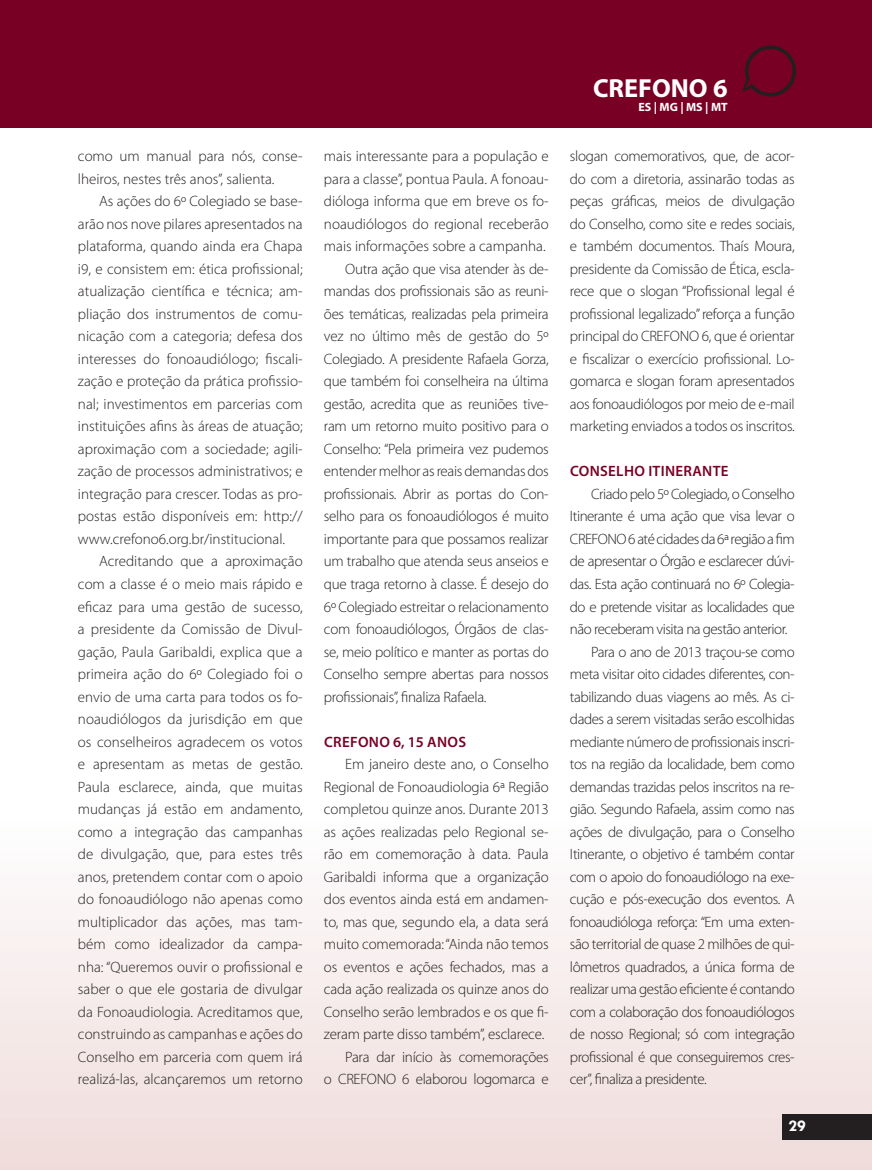
<style>
.page{position:relative;width:872px;height:1170px;background:#fff}
.page>*{position:absolute;margin:0;border:0;box-sizing:border-box;transform-origin:0 0}
.t1{font:700 26.25px "Myriad Pro";color:#fff}
.t2{font:700 16.5px "Tw Cen";color:#fff}
.t3{font:300 15px/22.5px "Myriad Pro";letter-spacing:-.02em;color:#231f20;text-align:justify}
.t4{font:300 15px/22.5px "Myriad Pro";color:#231f20}
.t5{font:600 15px "Myriad Pro";letter-spacing:.02em;color:#790025}
.t6{font:700 12px "Myriad Pro";color:#fff}
</style>
<div class="page">
<div style="left:0;top:765px;width:872px;height:404px;background:linear-gradient(to bottom,#fff,#efdcdb)"></div>
<div style="left:782px;top:1114px;width:90px;height:25px;background:#231f20"></div>
<div style="left:0;top:0;width:872px;height:127px;background:#790025"></div>
<svg style="left:742px;top:45px;width:54px;height:52px"></svg>
<p class="t4" style="left:78px;top:145px;width:226px">como um manual para nós, conse&shy;lheiros, nestes três anos”, salienta.</p>
<p class="t3" style="left:78px;top:190px;width:226px;text-indent:21px">As ações do 6º Colegiado se base&shy;arão nos nove pilares apresentados na plataforma, quando ainda era Chapa i9, e consistem em: ética profissional; atualização científica e técnica; am&shy;pliação dos instrumentos de comu&shy;nicação com a categoria; defesa dos interesses do fonoaudiólogo; fiscali&shy;zação e proteção da prática profissio&shy;nal; investimentos em parcerias com instituições afins às áreas de atuação; aproximação com a sociedade; agili&shy;zação de processos administrativos; e integração para crescer. Todas as pro&shy;postas estão disponíveis em: http:// www.crefono6.org.br/institucional.</p>
<p class="t3" style="left:78px;top:550px;width:226px;text-indent:21px">Acreditando que a aproximação com a classe é o meio mais rápido e eficaz para uma gestão de sucesso, a presidente da Comissão de Divul&shy;gação, Paula Garibaldi, explica que a primeira ação do 6º Colegiado foi o envio de uma carta para todos os fo&shy;noaudiólogos da jurisdição em que os conselheiros agradecem os votos e apresentam as metas de gestão.<br>Paula esclarece, ainda, que muitas mudanças já estão em andamento, como a integração das campanhas de divulgação, que, para estes três anos, pretendem contar com o apoio do fonoaudiólogo não apenas como multiplicador das ações, mas tam&shy;bém como idealizador da campa&shy;nha: “Queremos ouvir o profissional e saber o que ele gostaria de divulgar da Fonoaudiologia. Acreditamos que, construindo as campanhas e ações do Conselho em parceria com quem irá realizá-las, alcançaremos um retorno</p>
<p class="t4" style="left:324px;top:145px;width:226px">mais interessante para a população e</p>
<p class="t4" style="left:324px;top:168px;width:226px">para a classe”, pontua Paula. A fonoau-</p>
<p class="t4" style="left:324px;top:190px;width:226px">dióloga informa que em breve os fo-</p>
<p class="t4" style="left:324px;top:213px;width:226px">noaudiólogos do regional receberão</p>
<p class="t4" style="left:324px;top:235px;width:223px">mais informações sobre a campanha.</p>
<p class="t3" style="left:345px;top:258px;width:205px">Outra ação que visa atender às de-</p>
<p class="t3" style="left:324px;top:280px;width:226px">mandas dos profissionais são as reuni-</p>
<p class="t3" style="left:324px;top:303px;width:226px">ões temáticas, realizadas pela primeira</p>
<p class="t3" style="left:324px;top:325px;width:226px">vez no último mês de gestão do 5º</p>
<p class="t3" style="left:324px;top:348px;width:226px">Colegiado. A presidente Rafaela Gorza,</p>
<p class="t3" style="left:324px;top:370px;width:226px">que também foi conselheira na última</p>
<p class="t3" style="left:324px;top:393px;width:226px">gestão, acredita que as reuniões tive-</p>
<p class="t3" style="left:324px;top:415px;width:226px">ram um retorno muito positivo para o</p>
<p class="t3" style="left:324px;top:438px;width:226px">Conselho: “Pela primeira vez pudemos</p>
<p class="t3" style="left:324px;top:460px;width:226px">entender melhor as reais demandas dos</p>
<p class="t3" style="left:324px;top:483px;width:226px">profissionais. Abrir as portas do Con-</p>
<p class="t3" style="left:324px;top:505px;width:226px">selho para os fonoaudiólogos é muito</p>
<p class="t3" style="left:324px;top:528px;width:226px">importante para que possamos realizar</p>
<p class="t3" style="left:324px;top:550px;width:226px">um trabalho que atenda seus anseios e</p>
<p class="t3" style="left:324px;top:573px;width:226px">que traga retorno à classe. É desejo do</p>
<p class="t3" style="left:324px;top:595px;width:226px">6º Colegiado estreitar o relacionamento</p>
<p class="t3" style="left:324px;top:618px;width:226px">com fonoaudiólogos, Órgãos de clas-</p>
<p class="t3" style="left:324px;top:640px;width:226px">se, meio político e manter as portas do</p>
<p class="t3" style="left:324px;top:663px;width:226px">Conselho sempre abertas para nossos</p>
<p class="t3" style="left:324px;top:685px;width:164px">profissionais”, finaliza Rafaela.</p>
<p class="t5" style="left:324px;top:732px;width:143px">CREFONO 6, 15 ANOS</p>
<p class="t3" style="left:324px;top:753px;width:226px;text-align:right">Em janeiro deste ano, o Conselho Regional de Fonoaudiologia 6ª Região completou quinze anos. Durante 2013 as ações realizadas pelo Regional se&shy;rão em comemoração à data. Paula Garibaldi informa que a organização dos eventos ainda está em andamen&shy;to, mas que, segundo ela, a data será muito comemorada: “Ainda não temos os eventos e ações fechados, mas a cada ação realizada os quinze anos do Conselho serão lembrados e os que fi&shy;zeram parte disso também”, esclarece.<br>Para dar início às comemorações<br>o CREFONO 6 elaborou logomarca e</p>
<h1 class="t1" style="left:593px;top:71px;width:136px">CREFONO 6</h1>
<p class="t6" style="left:638px;top:99px;width:91px">ES | MG | MS | MT</p>
<p class="t3" style="left:570px;top:145px;width:226px">slogan comemorativos, que, de acor&shy;do com a diretoria, assinarão todas as peças gráficas, meios de divulgação do Conselho, como site e redes sociais, e também documentos. Thaís Moura, presidente da Comissão de Ética, escla&shy;rece que o slogan “Profissional legal é profissional legalizado” reforça a função principal do CREFONO 6, que é orientar e fiscalizar o exercício profissional. Lo&shy;gomarca e slogan foram apresentados aos fonoaudiólogos por meio de e-mail marketing enviados a todos os inscritos.</p>
<p class="t5" style="left:570px;top:462px;width:160px">CONSELHO ITINERANTE</p>
<p class="t3" style="left:591px;top:483px;width:205px">Criado pelo 5º Colegiado, o Conselho</p>
<p class="t3" style="left:570px;top:505px;width:226px">Itinerante é uma ação que visa levar o</p>
<p class="t3" style="left:570px;top:528px;width:226px">CREFONO 6 até cidades da 6ª região a fim</p>
<p class="t3" style="left:570px;top:550px;width:226px">de apresentar o Órgão e esclarecer dúvi-</p>
<p class="t3" style="left:570px;top:573px;width:226px">das. Esta ação continuará no 6º Colegia-</p>
<p class="t3" style="left:570px;top:595px;width:226px">do e pretende visitar as localidades que</p>
<p class="t3" style="left:570px;top:618px;width:219px">não receberam visita na gestão anterior.</p>
<p class="t3" style="left:591px;top:640px;width:205px">Para o ano de 2013 traçou-se como</p>
<p class="t3" style="left:570px;top:663px;width:226px">meta visitar oito cidades diferentes, con-</p>
<p class="t3" style="left:570px;top:685px;width:226px">tabilizando duas viagens ao mês. As ci-</p>
<p class="t3" style="left:570px;top:708px;width:226px">dades a serem visitadas serão escolhidas</p>
<p class="t3" style="left:570px;top:730px;width:226px">mediante número de profissionais inscri-</p>
<p class="t3" style="left:570px;top:753px;width:226px">tos na região da localidade, bem como</p>
<p class="t3" style="left:570px;top:775px;width:226px">demandas trazidas pelos inscritos na re-</p>
<p class="t3" style="left:570px;top:798px;width:226px">gião. Segundo Rafaela, assim como nas</p>
<p class="t3" style="left:570px;top:820px;width:226px">ações de divulgação, para o Conselho</p>
<p class="t3" style="left:570px;top:843px;width:226px">Itinerante, o objetivo é também contar</p>
<p class="t3" style="left:570px;top:865px;width:226px">com o apoio do fonoaudiólogo na exe-</p>
<p class="t3" style="left:570px;top:888px;width:226px">cução e pós-execução dos eventos. A</p>
<p class="t3" style="left:570px;top:910px;width:226px">fonoaudióloga reforça: “Em uma exten-</p>
<p class="t3" style="left:570px;top:933px;width:226px">são territorial de quase 2 milhões de qui-</p>
<p class="t3" style="left:570px;top:955px;width:226px">lômetros quadrados, a única forma de</p>
<p class="t3" style="left:570px;top:978px;width:226px">realizar uma gestão eficiente é contando</p>
<p class="t3" style="left:570px;top:1000px;width:226px">com a colaboração dos fonoaudiólogos</p>
<p class="t3" style="left:570px;top:1023px;width:226px">de nosso Regional; só com integração</p>
<p class="t3" style="left:570px;top:1045px;width:226px">profissional é que conseguiremos cres-</p>
<p class="t3" style="left:570px;top:1068px;width:138px">cer”, finaliza a presidente.</p>
<p class="t2" style="left:788px;top:1116px;width:19px">29</p>
</div>
